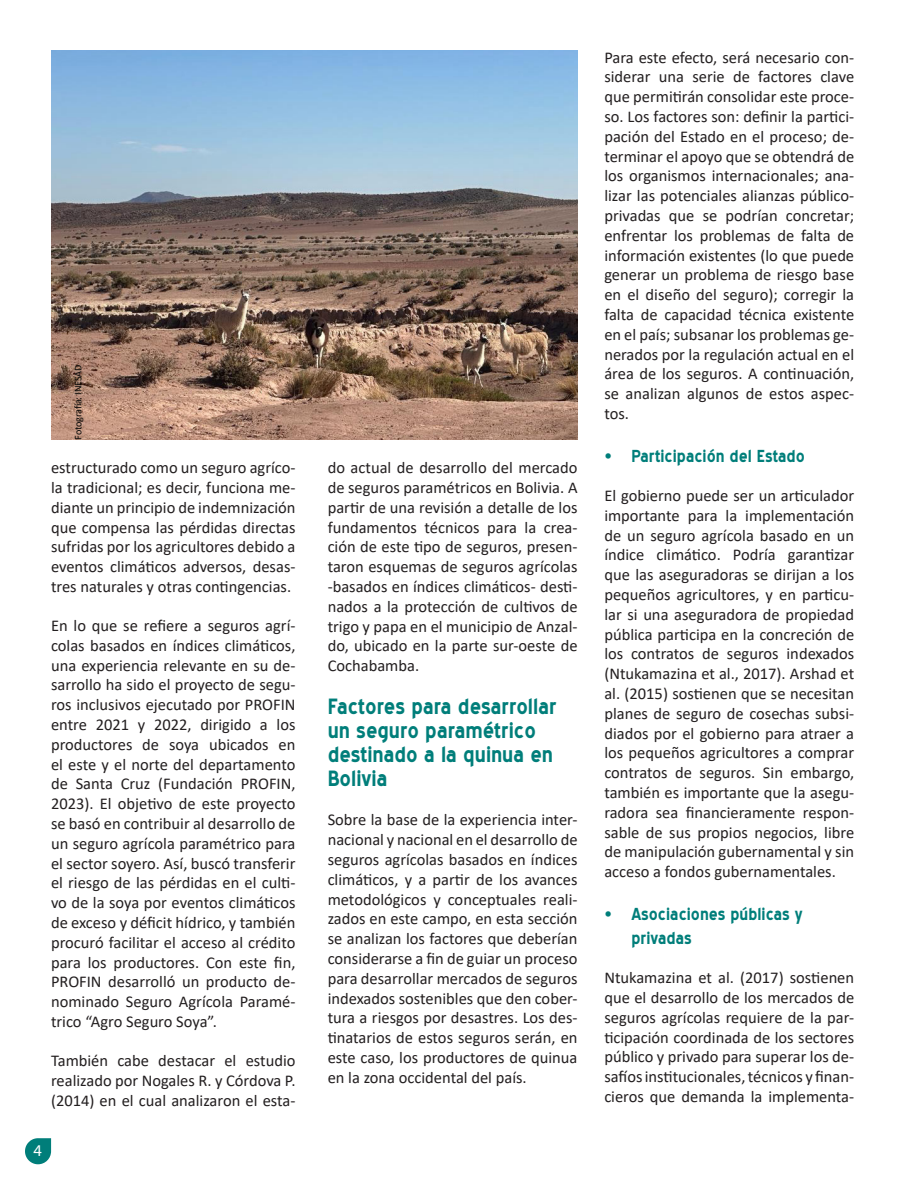
<style>
.page{position:relative;width:918px;height:1188px;background:#fff}
.page>*{position:absolute;margin:0;border:0;box-sizing:border-box;transform-origin:0 0}
.Texto{font:700 21px/24px "Blue Highway";color:#007e7a}
.Texto-2{font:16.5px/19.8px "Calibri";color:#231f20;text-align:justify}
.t1{font:700 16.5px/24px "Blue Highway";color:#007e7a}
.t2{font:16.5px "Myriad Pro";color:#fff}
.Fuente{font:10.2px "Calibri";letter-spacing:-.02em;color:#050605}
</style>
<div class="page">
<svg style="left:25px;top:1138px;width:26px;height:26px"></svg>
<img style="left:51px;top:50px;width:527px;height:390px">
<p class="Fuente" style="left:71px;top:440px;width:76px;rotate:-90deg">Fotografía: INESAD</p>
<p class="Texto-2" style="left:51px;top:457px;width:246px">estructurado como un seguro agríco&shy;la tradicional; es decir, funciona me&shy;diante un principio de indemnización que compensa las pérdidas directas sufridas por los agricultores debido a eventos climáticos adversos, desas&shy;tres naturales y otras contingencias.</p>
<p class="Texto-2" style="left:51px;top:615px;width:246px">En lo que se refiere a seguros agrí&shy;colas basados en índices climáticos, una experiencia relevante en su de&shy;sarrollo ha sido el proyecto de segu&shy;ros inclusivos ejecutado por PROFIN entre 2021 y 2022, dirigido a los productores de soya ubicados en el este y el norte del departamento de Santa Cruz (Fundación PROFIN, 2023). El objetivo de este proyecto se basó en contribuir al desarrollo de un seguro agrícola paramétrico para el sector soyero. Así, buscó transferir el riesgo de las pérdidas en el culti&shy;vo de la soya por eventos climáticos de exceso y déficit hídrico, y también procuró facilitar el acceso al crédito para los productores. Con este fin, PROFIN desarrolló un producto de&shy;nominado Seguro Agrícola Paramé&shy;trico “Agro Seguro Soya”.</p>
<p class="Texto-2" style="left:51px;top:1050px;width:246px">También cabe destacar el estudio realizado por Nogales R. y Córdova P. (2014) en el cual analizaron el esta-</p>
<p class="t2" style="left:34px;top:1140px;width:10px">4</p>
<p class="Texto-2" style="left:328px;top:457px;width:251px">do actual de desarrollo del mercado de seguros paramétricos en Bolivia. A partir de una revisión a detalle de los fundamentos técnicos para la crea&shy;ción de este tipo de seguros, presen&shy;taron esquemas de seguros agrícolas -basados en índices climáticos- desti&shy;nados a la protección de cultivos de trigo y papa en el municipio de Anzal&shy;do, ubicado en la parte sur-oeste de Cochabamba.</p>
<p class="Texto" style="left:328px;top:695px;width:231px">Factores para desarrollar un seguro paramétrico destinado a la quinua en<br>Bolivia</p>
<p class="Texto-2" style="left:328px;top:810px;width:251px">Sobre la base de la experiencia inter&shy;nacional y nacional en el desarrollo de seguros agrícolas basados en índices climáticos, y a partir de los avances metodológicos y conceptuales reali&shy;zados en este campo, en esta sección se analizan los factores que deberían considerarse a fin de guiar un proceso para desarrollar mercados de seguros indexados sostenibles que den cober&shy;tura a riesgos por desastres. Los des&shy;tinatarios de estos seguros serán, en este caso, los productores de quinua en la zona occidental del país.</p>
<p class="Texto-2" style="left:604px;top:47px;width:251px">Para este efecto, será necesario con&shy;siderar una serie de factores clave que permitirán consolidar este proce&shy;so. Los factores son: definir la partici&shy;pación del Estado en el proceso; de&shy;terminar el apoyo que se obtendrá de los organismos internacionales; ana&shy;lizar las potenciales alianzas público&shy;privadas que se podrían concretar; enfrentar los problemas de falta de información existentes (lo que puede generar un problema de riesgo base en el diseño del seguro); corregir la falta de capacidad técnica existente en el país; subsanar los problemas ge&shy;nerados por la regulación actual en el área de los seguros. A continuación, se analizan algunos de estos aspec&shy;tos.</p>
<p class="t1" style="left:604px;top:444px;width:202px">• Participación del Estado</p>
<p class="Texto-2" style="left:604px;top:485px;width:251px">El gobierno puede ser un articulador importante para la implementación de un seguro agrícola basado en un índice climático. Podría garantizar que las aseguradoras se dirijan a los pequeños agricultores, y en particu&shy;lar si una aseguradora de propiedad pública participa en la concreción de los contratos de seguros indexados (Ntukamazina et al., 2017). Arshad et al. (2015) sostienen que se necesitan planes de seguro de cosechas subsi&shy;diados por el gobierno para atraer a los pequeños agricultores a comprar contratos de seguros. Sin embargo, también es importante que la asegu&shy;radora sea financieramente respon&shy;sable de sus propios negocios, libre de manipulación gubernamental y sin acceso a fondos gubernamentales.</p>
<p class="t1" style="left:631px;top:902px;width:173px;text-indent:-27px">• Asociaciones públicas y privadas</p>
<p class="Texto-2" style="left:604px;top:967px;width:251px">Ntukamazina et al. (2017) sostienen que el desarrollo de los mercados de seguros agrícolas requiere de la par&shy;ticipación coordinada de los sectores público y privado para superar los de&shy;safíos institucionales, técnicos y finan&shy;cieros que demanda la implementa-</p>
</div>
